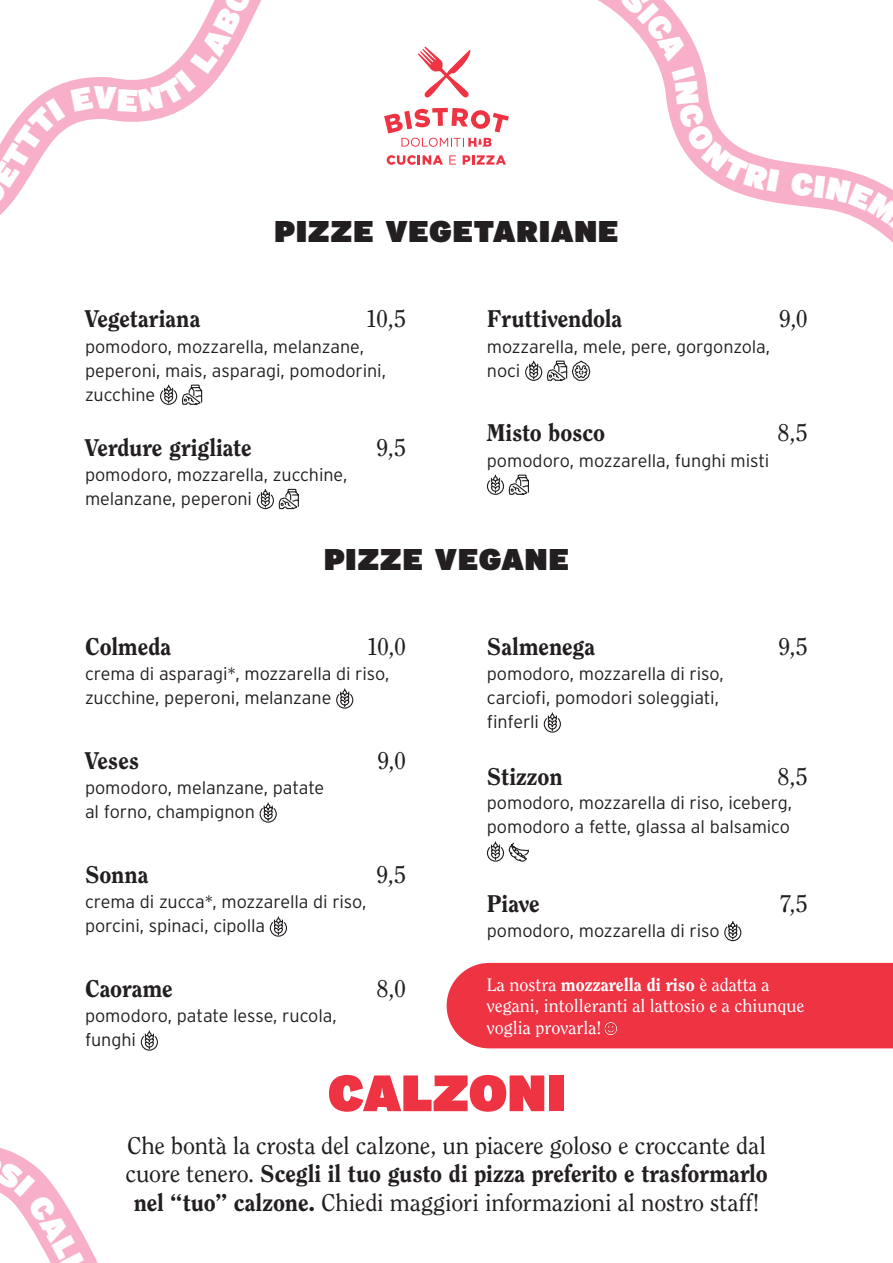
<style>
.page{position:relative;width:893px;height:1263px;background:#fff}
.page>*{position:absolute;margin:0;border:0;box-sizing:border-box;transform-origin:0 0}
.Titolo_sezione{font:900 51px "Interstate";letter-spacing:-.005em;color:#ee3343}
.Titolo_tipologia{font:900 30px "Interstate";letter-spacing:.025em;color:#231f20}
.Descrizione_Piatto{font:24px/28.5px "Clearface Std";letter-spacing:-.01em;color:#231f20;text-align:center}
.Nome_Pizza{font:800 24px "Clearface Std";letter-spacing:-.005em;color:#231f20}
.Nome_Pizza-2{font:24px "Clearface Std";color:#231f20}
.Ingredienti_Pizza{font:800 24px "Clearface Std";letter-spacing:.005em;color:#231f20}
.Ingredienti_Pizza-2{font:24px "Clearface Std";color:#231f20}
.Ingredienti_Pizza-3{font:300 18px/24px "Interstate";letter-spacing:-.005em;color:#231f20}
.t1{font:18px/21.6px "Clearface Std";color:#fff}
.s1{font-weight:800}
</style>
<div class="page">
<svg style="left:0;top:0;width:262px;height:215px"></svg>
<svg style="left:598px;top:0;width:295px;height:243px"></svg>
<svg style="left:418px;top:47px;width:52px;height:51px"></svg>
<svg style="left:384px;top:108px;width:125px;height:39px"></svg>
<svg style="left:387px;top:155px;width:56px;height:10px"></svg>
<svg style="left:449px;top:155px;width:7px;height:10px"></svg>
<svg style="left:463px;top:155px;width:43px;height:10px"></svg>
<div style="left:447px;top:963px;width:446px;height:85px;background:#ee3343"></div>
<svg style="left:160px;top:384px;width:43px;height:21px"></svg>
<svg style="left:256px;top:488px;width:43px;height:22px"></svg>
<svg style="left:525px;top:360px;width:66px;height:21px"></svg>
<svg style="left:486px;top:474px;width:43px;height:21px"></svg>
<svg style="left:336px;top:688px;width:18px;height:21px"></svg>
<svg style="left:259px;top:802px;width:18px;height:21px"></svg>
<svg style="left:269px;top:916px;width:18px;height:21px"></svg>
<svg style="left:140px;top:1030px;width:18px;height:21px"></svg>
<svg style="left:543px;top:712px;width:18px;height:21px"></svg>
<svg style="left:486px;top:841px;width:43px;height:21px"></svg>
<svg style="left:724px;top:921px;width:18px;height:21px"></svg>
<img style="left:603px;top:1022px;width:17px;height:13px">
<svg style="left:0;top:98px;width:65px;height:90px"></svg>
<svg style="left:71px;top:6px;width:171px;height:106px"></svg>
<svg style="left:620px;top:0;width:160px;height:192px"></svg>
<svg style="left:790px;top:172px;width:103px;height:52px"></svg>
<svg style="left:0;top:1147px;width:98px;height:116px"></svg>
<p class="Titolo_tipologia" style="left:275px;top:213px;width:345px">PIZZE VEGETARIANE</p>
<p class="Nome_Pizza" style="left:85px;top:304px;width:117px">Vegetariana</p>
<p class="Nome_Pizza-2" style="left:366px;top:305px;width:42px">10,5</p>
<p class="Ingredienti_Pizza-3" style="left:85px;top:334px;width:303px">pomodoro, mozzarella, melanzane, peperoni, mais, asparagi, pomodorini, zucchine</p>
<p class="Nome_Pizza" style="left:85px;top:432px;width:168px">Verdure grigliate</p>
<p class="Nome_Pizza-2" style="left:377px;top:433px;width:31px">9,5</p>
<p class="Ingredienti_Pizza-3" style="left:85px;top:462px;width:264px">pomodoro, mozzarella, zucchine, melanzane, peperoni</p>
<p class="Nome_Pizza" style="left:487px;top:304px;width:137px">Fruttivendola</p>
<p class="Nome_Pizza-2" style="left:779px;top:305px;width:30px">9,0</p>
<p class="Ingredienti_Pizza-3" style="left:487px;top:334px;width:285px">mozzarella, mele, pere, gorgonzola, noci</p>
<p class="Nome_Pizza" style="left:487px;top:418px;width:120px">Misto bosco</p>
<p class="Nome_Pizza-2" style="left:777px;top:419px;width:32px">8,5</p>
<p class="Ingredienti_Pizza-3" style="left:487px;top:448px;width:284px">pomodoro, mozzarella, funghi misti</p>
<p class="Titolo_tipologia" style="left:324px;top:540px;width:246px">PIZZE VEGANE</p>
<p class="Nome_Pizza" style="left:85px;top:632px;width:88px">Colmeda</p>
<p class="Nome_Pizza-2" style="left:366px;top:632px;width:41px">10,0</p>
<p class="Ingredienti_Pizza-3" style="left:85px;top:662px;width:306px">crema di asparagi*, mozzarella di riso, zucchine, peperoni, melanzane</p>
<p class="Nome_Pizza" style="left:85px;top:746px;width:56px">Veses</p>
<p class="Nome_Pizza-2" style="left:377px;top:746px;width:30px">9,0</p>
<p class="Ingredienti_Pizza-3" style="left:85px;top:776px;width:241px">pomodoro, melanzane, patate al forno, champignon</p>
<p class="Nome_Pizza" style="left:85px;top:860px;width:65px">Sonna</p>
<p class="Nome_Pizza-2" style="left:377px;top:860px;width:31px">9,5</p>
<p class="Ingredienti_Pizza-3" style="left:85px;top:890px;width:283px">crema di zucca*, mozzarella di riso, porcini, spinaci, cipolla</p>
<p class="Nome_Pizza" style="left:85px;top:974px;width:89px">Caorame</p>
<p class="Nome_Pizza-2" style="left:376px;top:974px;width:31px">8,0</p>
<p class="Ingredienti_Pizza-3" style="left:85px;top:1004px;width:253px">pomodoro, patate lesse, rucola, funghi</p>
<p class="Nome_Pizza" style="left:487px;top:632px;width:110px">Salmenega</p>
<p class="Nome_Pizza-2" style="left:778px;top:632px;width:31px">9,5</p>
<p class="Ingredienti_Pizza-3" style="left:487px;top:662px;width:238px">pomodoro, mozzarella di riso, carciofi, pomodori soleggiati, finferli</p>
<p class="Ingredienti_Pizza" style="left:487px;top:762px;width:77px">Stizzon</p>
<p class="Ingredienti_Pizza-2" style="left:777px;top:763px;width:32px">8,5</p>
<p class="Ingredienti_Pizza-3" style="left:487px;top:791px;width:307px">pomodoro, mozzarella di riso, iceberg, pomodoro a fette, glassa al balsamico</p>
<p class="Nome_Pizza" style="left:487px;top:888px;width:55px">Piave</p>
<p class="Nome_Pizza-2" style="left:779px;top:889px;width:30px">7,5</p>
<p class="Ingredienti_Pizza-3" style="left:487px;top:918px;width:234px">pomodoro, mozzarella di riso</p>
<p class="t1" style="left:487px;top:973px;width:319px">La nostra <span class="s1">mozzarella di riso</span> è adatta a vegani, intolleranti al lattosio e a chiunque voglia provarla!</p>
<p class="Titolo_sezione" style="left:328px;top:1061px;width:239px">CALZONI</p>
<p class="Descrizione_Piatto" style="left:126px;top:1131px;width:644px">Che bontà la crosta del calzone, un piacere goloso e croccante dal cuore tenero. <span class="s1">Scegli il tuo gusto di pizza preferito e trasformarlo nel “tuo” calzone.</span> Chiedi maggiori informazioni al nostro staff!</p>
</div>
